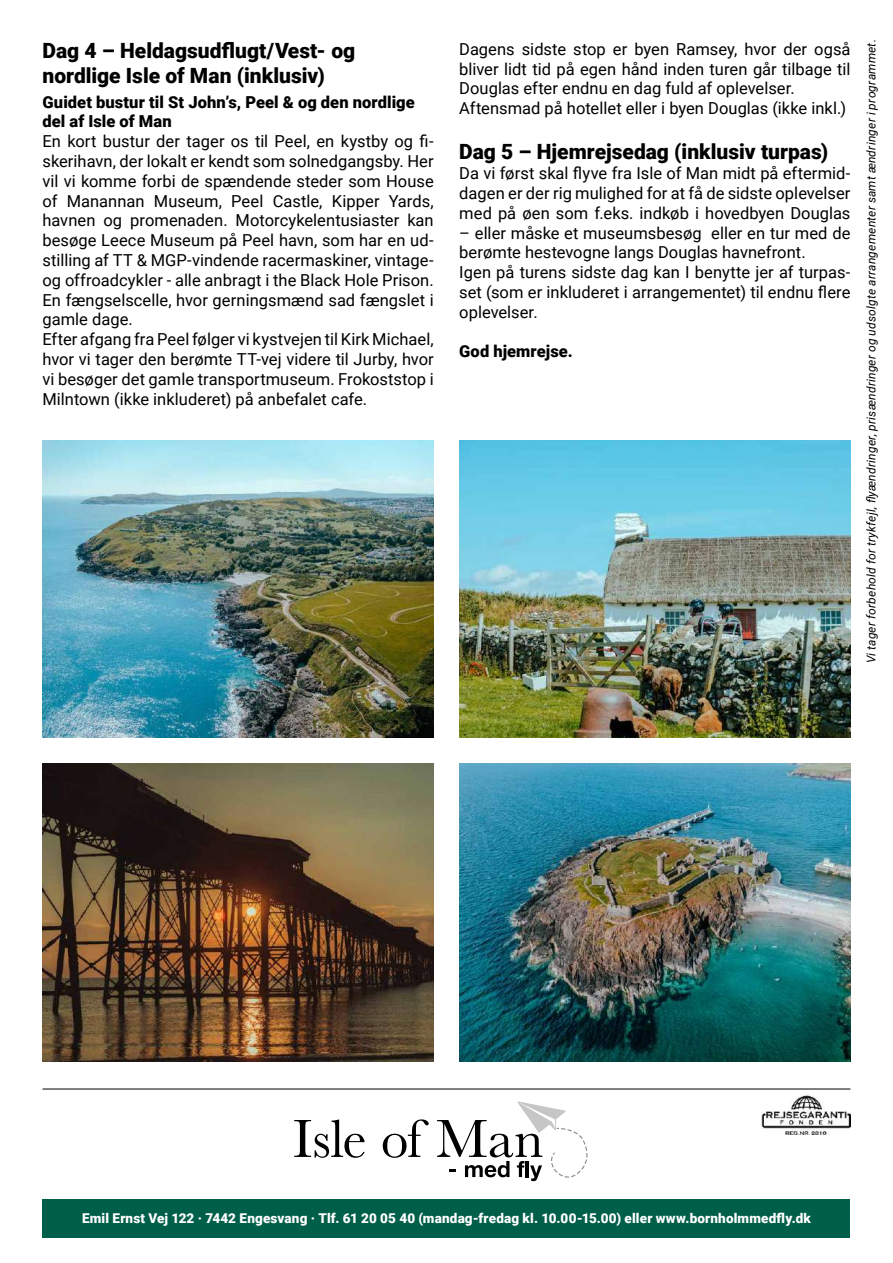
<style>
.page{position:relative;width:893px;height:1263px;background:#fff}
.page>*{position:absolute;margin:0;border:0;box-sizing:border-box;transform-origin:0 0}
.t1{font:55.8px "Baskerville";letter-spacing:-.005em;color:#000}
.t2{font:900 21px/25.2px "Roboto";color:#000}
.t3{font:16.5px/19.8px "Roboto";color:#000}
.t4{font:900 16.5px/19.8px "Roboto";letter-spacing:.005em;color:#000}
.t5{font:900 13.5px "Roboto";letter-spacing:.01em;color:#fff}
.t6{font:italic 12px "Roboto";letter-spacing:.02em;color:#000}
</style>
<div class="page">
<img style="left:43px;top:440px;width:391px;height:298px">
<img style="left:43px;top:763px;width:391px;height:298px">
<img style="left:459px;top:440px;width:391px;height:298px">
<img style="left:459px;top:763px;width:391px;height:298px">
<svg style="left:449px;top:1169px;width:7px;height:3px"></svg>
<svg style="left:465px;top:1161px;width:44px;height:16px"></svg>
<svg style="left:517px;top:1101px;width:70px;height:80px"></svg>
<hr style="left:43px;top:1089px;width:807px;height:1px;background:#000">
<img style="left:761px;top:1094px;width:89px;height:40px">
<div style="left:43px;top:1199px;width:807px;height:38px;background:#005f49"></div>
<p class="t2" style="left:43px;top:37px;width:314px">Dag 4 – Heldagsudflugt/Vest- og nordlige Isle of Man (inklusiv)</p>
<p class="t4" style="left:43px;top:91px;width:374px">Guidet bustur til St John’s, Peel &amp; og den nordlige del af Isle of Man</p>
<p class="t3" style="left:43px;top:131px;width:393px">En kort bustur der tager os til Peel, en kystby og fi&shy;skerihavn, der lokalt er kendt som solnedgangsby. Her vil vi komme forbi de spændende steder som House of Manannan Museum, Peel Castle, Kipper Yards, havnen og promenaden. Motorcykelentusiaster kan besøge Leece Museum på Peel havn, som har en ud&shy;stilling af TT &amp; MGP-vindende racermaskiner, vintage&shy;og offroadcykler - alle anbragt i the Black Hole Prison.<br>En fængselscelle, hvor gerningsmænd sad fængslet i gamle dage.<br>Efter afgang fra Peel følger vi kystvejen til Kirk Michael, hvor vi tager den berømte TT-vej videre til Jurby, hvor vi besøger det gamle transportmuseum. Frokoststop i Milntown (ikke inkluderet) på anbefalet cafe.</p>
<p class="t3" style="left:459px;top:39px;width:393px">Dagens sidste stop er byen Ramsey, hvor der også bliver lidt tid på egen hånd inden turen går tilbage til Douglas efter endnu en dag fuld af oplevelser.<br>Aftensmad på hotellet eller i byen Douglas (ikke inkl.)</p>
<p class="t2" style="left:459px;top:138px;width:370px">Dag 5 – Hjemrejsedag (inklusiv turpas)</p>
<p class="t3" style="left:459px;top:163px;width:393px;text-align:justify">Da vi først skal flyve fra Isle of Man midt på eftermid&shy;dagen er der rig mulighed for at få de sidste oplevelser med på øen som f.eks. indkøb i hovedbyen Douglas</p>
<p class="t3" style="left:459px;top:222px;width:393px">– eller måske et museumsbesøg eller en tur med de berømte hestevogne langs Douglas havnefront.<br>Igen på turens sidste dag kan I benytte jer af turpas&shy;set (som er inkluderet i arrangementet) til endnu flere oplevelser.</p>
<p class="t4" style="left:459px;top:341px;width:115px">God hjemrejse.</p>
<p class="t6" style="left:863px;top:663px;width:626px;rotate:-90deg">Vi tager forbehold for trykfejl, flyændringer, prisændringer og udsolgte arrangementer samt ændringer i programmet.</p>
<h1 class="t1" style="left:293px;top:1103px;width:252px">Isle of Man</h1>
<p class="t5" style="left:82px;top:1208px;width:730px">Emil Ernst Vej 122 · 7442 Engesvang · Tlf. 61 20 05 40 (mandag-fredag kl. 10.00-15.00) eller www.bornholmmedfly.dk</p>
</div>
